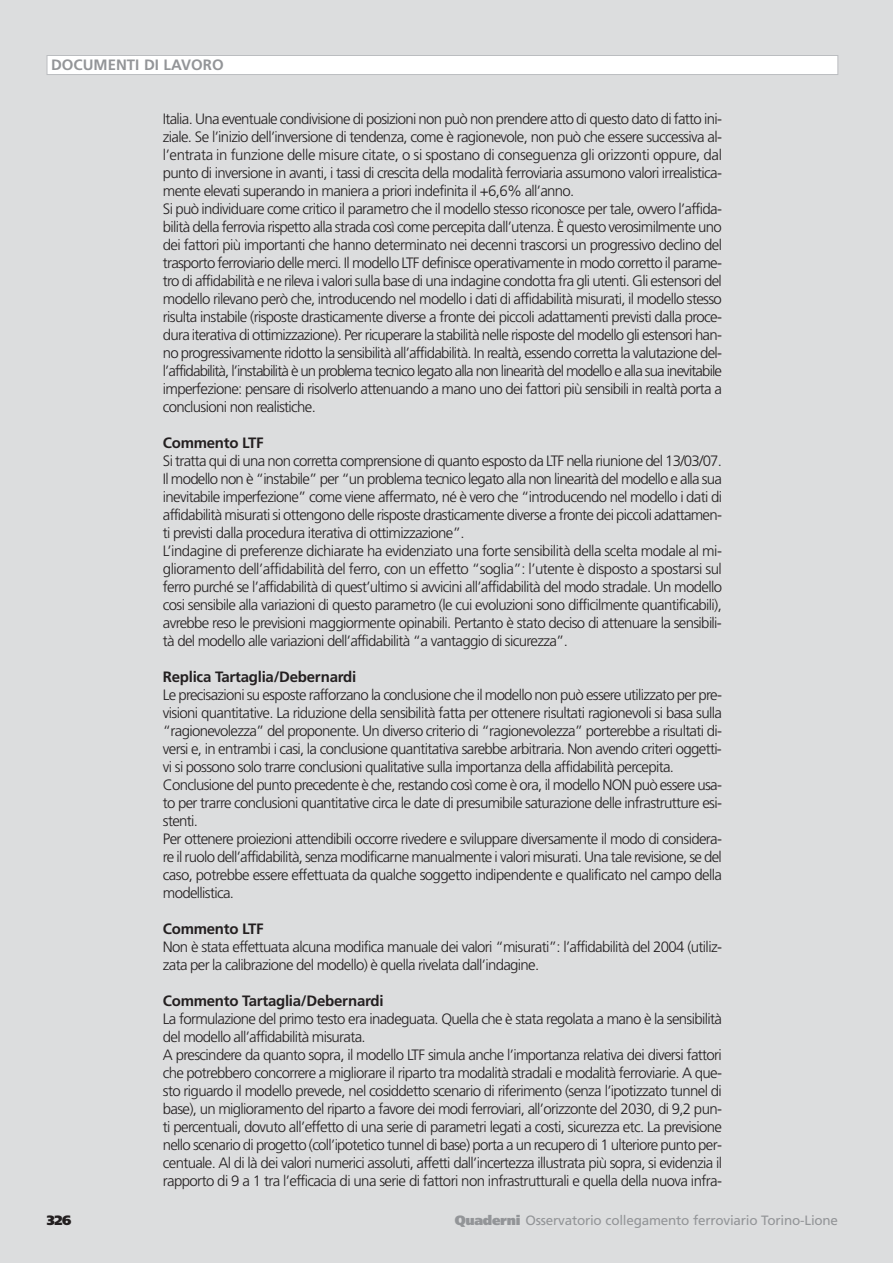
<style>
.page{position:relative;width:893px;height:1263px;background:#fff}
.page>*{position:absolute;margin:0;border:0;box-sizing:border-box;transform-origin:0 0}
.t1{font:300 15px/18px "Frutiger";letter-spacing:-.045em;color:#231f20}
.t2{font:700 15px "Frutiger";letter-spacing:-.015em;color:#231f20}
.t3{font:700 15px "Frutiger";color:#939598}
.t4{font:13.5px "Frutiger";letter-spacing:-.015em;color:#939598}
.t5{font:900 13.5px "Frutiger";color:#231f20}
.s1{font-weight:900}
</style>
<div class="page">
<div style="left:0;top:0;width:892px;height:1263px;background:#dcddde"></div>
<div style="left:47px;top:56px;width:790px;height:19px;background:#fff"></div>
<div style="left:47px;top:55px;width:791px;height:20px;border:1px solid #bbbdc0"></div>
<p class="t3" style="left:51px;top:59px;width:174px">DOCUMENTI DI LAVORO</p>
<p class="t1" style="left:163px;top:110px;width:560px">Italia. Una eventuale condivisione di posizioni non può non prendere atto di questo dato di fatto ini&shy;ziale. Se l’inizio dell’inversione di tendenza, come è ragionevole, non può che essere successiva al&shy;l’entrata in funzione delle misure citate, o si spostano di conseguenza gli orizzonti oppure, dal punto di inversione in avanti, i tassi di crescita della modalità ferroviaria assumono valori irrealistica&shy;mente elevati superando in maniera a priori indefinita il +6,6% all’anno.<br>Si può individuare come critico il parametro che il modello stesso riconosce per tale, ovvero l’affida&shy;bilità della ferrovia rispetto alla strada così come percepita dall’utenza. È questo verosimilmente uno dei fattori più importanti che hanno determinato nei decenni trascorsi un progressivo declino del trasporto ferroviario delle merci. Il modello LTF definisce operativamente in modo corretto il parame&shy;tro di affidabilità e ne rileva i valori sulla base di una indagine condotta fra gli utenti. Gli estensori del modello rilevano però che, introducendo nel modello i dati di affidabilità misurati, il modello stesso risulta instabile (risposte drasticamente diverse a fronte dei piccoli adattamenti previsti dalla proce&shy;dura iterativa di ottimizzazione). Per ricuperare la stabilità nelle risposte del modello gli estensori han&shy;no progressivamente ridotto la sensibilità all’affidabilità. In realtà, essendo corretta la valutazione del&shy;l’affidabilità, l’instabilità è un problema tecnico legato alla non linearità del modello e alla sua inevitabile imperfezione: pensare di risolverlo attenuando a mano uno dei fattori più sensibili in realtà porta a conclusioni non realistiche.</p>
<p class="t2" style="left:163px;top:436px;width:102px">Commento LTF</p>
<p class="t1" style="left:163px;top:452px;width:560px">Si tratta qui di una non corretta comprensione di quanto esposto da LTF nella riunione del 13/03/07.<br>Il modello non è “instabile” per “un problema tecnico legato alla non linearità del modello e alla sua inevitabile imperfezione” come viene affermato, né è vero che “introducendo nel modello i dati di affidabilità misurati si ottengono delle risposte drasticamente diverse a fronte dei piccoli adattamen&shy;ti previsti dalla procedura iterativa di ottimizzazione”.<br>L’indagine di preferenze dichiarate ha evidenziato una forte sensibilità della scelta modale al mi&shy;glioramento dell’affidabilità del ferro, con un effetto “soglia”: l’utente è disposto a spostarsi sul ferro purché se l’affidabilità di quest’ultimo si avvicini all’affidabilità del modo stradale. Un modello cosi sensibile alla variazioni di questo parametro (le cui evoluzioni sono difficilmente quantificabili), avrebbe reso le previsioni maggiormente opinabili. Pertanto è stato deciso di attenuare la sensibili&shy;tà del modello alle variazioni dell’affidabilità “a vantaggio di sicurezza”.</p>
<p class="t2" style="left:163px;top:670px;width:195px">Replica Tartaglia/Debernardi</p>
<p class="t1" style="left:163px;top:686px;width:560px">Le precisazioni su esposte rafforzano la conclusione che il modello non può essere utilizzato per pre&shy;visioni quantitative. La riduzione della sensibilità fatta per ottenere risultati ragionevoli si basa sulla “ragionevolezza” del proponente. Un diverso criterio di “ragionevolezza” porterebbe a risultati di&shy;versi e, in entrambi i casi, la conclusione quantitativa sarebbe arbitraria. Non avendo criteri oggetti&shy;vi si possono solo trarre conclusioni qualitative sulla importanza della affidabilità percepita.<br>Conclusione del punto precedente è che, restando così come è ora, il modello NON può essere usa&shy;to per trarre conclusioni quantitative circa le date di presumibile saturazione delle infrastrutture esi&shy;stenti.<br>Per ottenere proiezioni attendibili occorre rivedere e sviluppare diversamente il modo di considera&shy;re il ruolo dell’affidabilità, senza modificarne manualmente i valori misurati. Una tale revisione, se del caso, potrebbe essere effettuata da qualche soggetto indipendente e qualificato nel campo della modellistica.</p>
<p class="t2" style="left:163px;top:922px;width:102px">Commento LTF</p>
<p class="t1" style="left:163px;top:938px;width:560px">Non è stata effettuata alcuna modifica manuale dei valori “misurati”: l’affidabilità del 2004 (utiliz&shy;zata per la calibrazione del modello) è quella rivelata dall’indagine.</p>
<p class="t2" style="left:163px;top:994px;width:222px">Commento Tartaglia/Debernardi</p>
<p class="t1" style="left:163px;top:1010px;width:560px">La formulazione del primo testo era inadeguata. Quella che è stata regolata a mano è la sensibilità del modello all’affidabilità misurata.<br>A prescindere da quanto sopra, il modello LTF simula anche l’importanza relativa dei diversi fattori che potrebbero concorrere a migliorare il riparto tra modalità stradali e modalità ferroviarie. A que&shy;sto riguardo il modello prevede, nel cosiddetto scenario di riferimento (senza l’ipotizzato tunnel di base), un miglioramento del riparto a favore dei modi ferroviari, all’orizzonte del 2030, di 9,2 pun&shy;ti percentuali, dovuto all’effetto di una serie di parametri legati a costi, sicurezza etc. La previsione nello scenario di progetto (coll’ipotetico tunnel di base) porta a un recupero di 1 ulteriore punto per&shy;centuale. Al di là dei valori numerici assoluti, affetti dall’incertezza illustrata più sopra, si evidenzia il rapporto di 9 a 1 tra l’efficacia di una serie di fattori non infrastrutturali e quella della nuova infra-</p>
<p class="t5" style="left:47px;top:1215px;width:26px">326</p>
<p class="t4" style="left:455px;top:1215px;width:385px"><span class="s1">Quaderni</span> Osservatorio collegamento ferroviario Torino-Lione</p>
</div>
